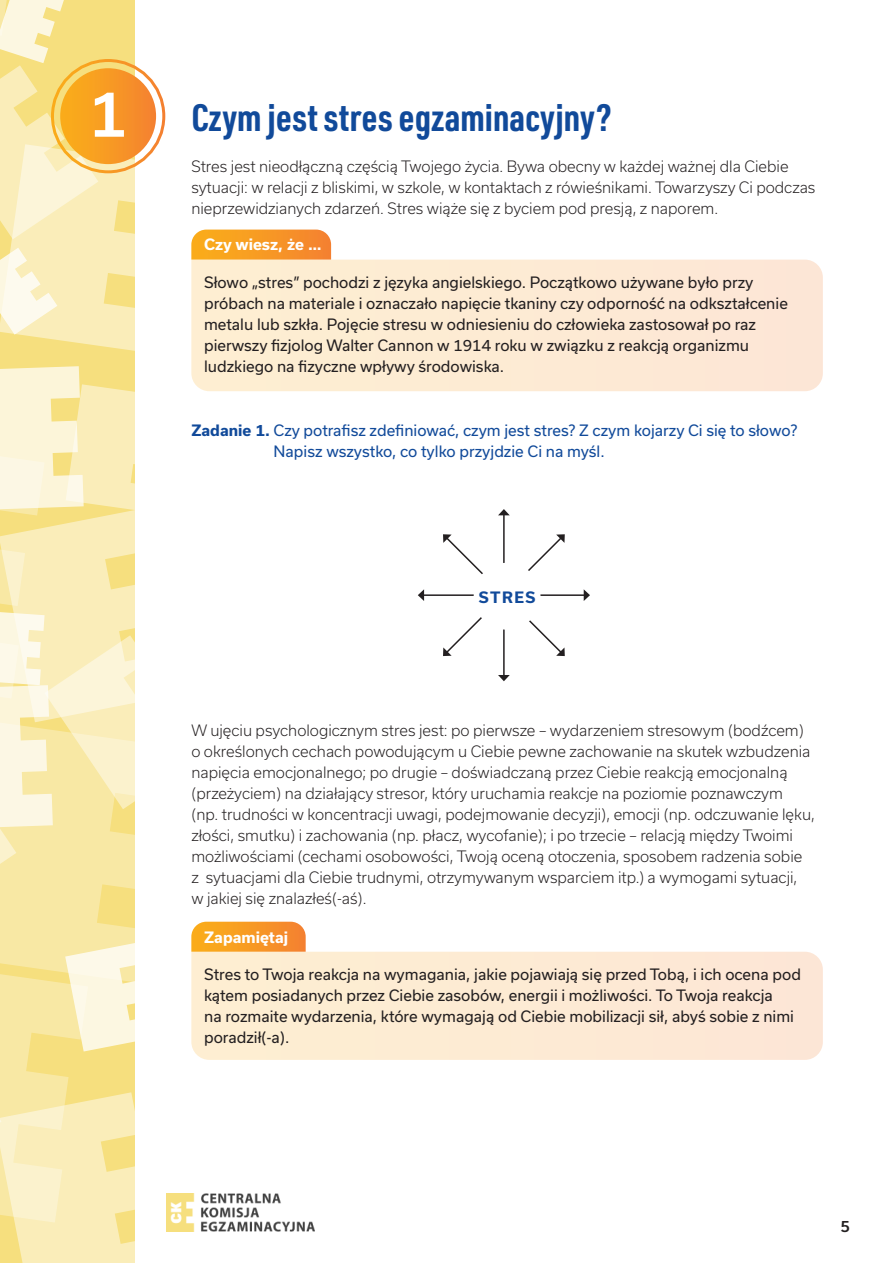
<style>
.page{position:relative;width:893px;height:1263px;background:#fff}
.page>*{position:absolute;margin:0;border:0;box-sizing:border-box;transform-origin:0 0}
.t1{font:500 60px "Usual";color:#fff}
.t2{font:700 37.5px "URWDIN Cond";color:#114a9a}
.t3{font:300 15px/21px "Usual";color:#231f20}
.t4{font:15px/21px "Usual";color:#231f20}
.t5{font:15px/21px "Usual";color:#114a9a}
.t6{font:700 15px "Usual";color:#fff}
.t7{font:700 15px "Usual";letter-spacing:.1em;color:#114a9a}
.t8{font:500 15px "Usual";color:#231f20}
.s1{font-weight:700}
</style>
<div class="page">
<hr style="left:503px;top:515px;width:2px;height:161px;background:#231f20">
<svg style="left:498px;top:509px;width:12px;height:6px"></svg>
<svg style="left:498px;top:675px;width:12px;height:6px"></svg>
<hr style="left:423px;top:594px;width:161px;height:2px;background:#231f20">
<svg style="left:418px;top:589px;width:6px;height:12px"></svg>
<svg style="left:584px;top:589px;width:6px;height:12px"></svg>
<svg style="left:443px;top:534px;width:122px;height:122px"></svg>
<div style="left:474px;top:563px;width:66px;height:67px;background:#fff;border-radius:50%"></div>
<svg style="left:191px;top:230px;width:140px;height:30px;background:#f79c2b"></svg>
<svg style="left:191px;top:922px;width:115px;height:30px;background:#f79d2c"></svg>
<svg style="left:0;top:0;width:134px;height:351px;background:#f9eaaf"></svg>
<svg style="left:0;top:366px;width:134px;height:897px;background:#f9ecb5"></svg>
<img style="left:166px;top:1193px;width:149px;height:38px">
<div style="left:60px;top:68px;width:96px;height:96px;background:linear-gradient(to right,#fab019,#f48331);border-radius:48px"></div>
<div style="left:51px;top:59px;width:114px;height:114px;border:3px solid #fff;border-radius:50%"></div>
<div style="left:191px;top:260px;width:632px;height:131px;background:#fdebd4"></div>
<div style="left:191px;top:952px;width:632px;height:108px;background:#fdebd4"></div>
<p class="t1" style="left:89px;top:80px;width:40px">1</p>
<p class="t2" style="left:191px;top:92px;width:422px">Czym jest stres egzaminacyjny?</p>
<p class="t3" style="left:191px;top:156px;width:626px">Stres jest nieodłączną częścią Twojego życia. Bywa obecny w każdej ważnej dla Ciebie sytuacji: w relacji z bliskimi, w szkole, w kontaktach z rówieśnikami. Towarzyszy Ci podczas nieprzewidzianych zdarzeń. Stres wiąże się z byciem pod presją, z naporem.</p>
<p class="t6" style="left:204px;top:236px;width:119px">Czy wiesz, że …</p>
<p class="t4" style="left:204px;top:272px;width:585px">Słowo „stres” pochodzi z języka angielskiego. Początkowo używane było przy próbach na materiale i oznaczało napięcie tkaniny czy odporność na odkształcenie metalu lub szkła. Pojęcie stresu w odniesieniu do człowieka zastosował po raz pierwszy fizjolog Walter Cannon w 1914 roku w związku z reakcją organizmu ludzkiego na fizyczne wpływy środowiska.</p>
<p class="t5" style="left:274px;top:420px;width:525px;text-indent:-82px"><span class="s1">Zadanie 1.</span> Czy potrafisz zdefiniować, czym jest stres? Z czym kojarzy Ci się to słowo?<br>Napisz wszystko, co tylko przyjdzie Ci na myśl.</p>
<p class="t7" style="left:479px;top:589px;width:58px">STRES</p>
<p class="t3" style="left:191px;top:720px;width:625px">W ujęciu psychologicznym stres jest: po pierwsze – wydarzeniem stresowym (bodźcem) o określonych cechach powodującym u Ciebie pewne zachowanie na skutek wzbudzenia napięcia emocjonalnego; po drugie – doświadczaną przez Ciebie reakcją emocjonalną (przeżyciem) na działający stresor, który uruchamia reakcje na poziomie poznawczym<br>(np. trudności w koncentracji uwagi, podejmowanie decyzji), emocji (np. odczuwanie lęku, złości, smutku) i zachowania (np. płacz, wycofanie); i po trzecie – relacją między Twoimi możliwościami (cechami osobowości, Twoją oceną otoczenia, sposobem radzenia sobie<br>z sytuacjami dla Ciebie trudnymi, otrzymywanym wsparciem itp.) a wymogami sytuacji,<br>w jakiej się znalazłeś(-aś).</p>
<p class="t6" style="left:204px;top:928px;width:85px">Zapamiętaj</p>
<p class="t4" style="left:204px;top:964px;width:598px">Stres to Twoja reakcja na wymagania, jakie pojawiają się przed Tobą, i ich ocena pod kątem posiadanych przez Ciebie zasobów, energii i możliwości. To Twoja reakcja<br>na rozmaite wydarzenia, które wymagają od Ciebie mobilizacji sił, abyś sobie z nimi poradził(-a).</p>
<p class="t8" style="left:840px;top:1217px;width:11px">5</p>
</div>
